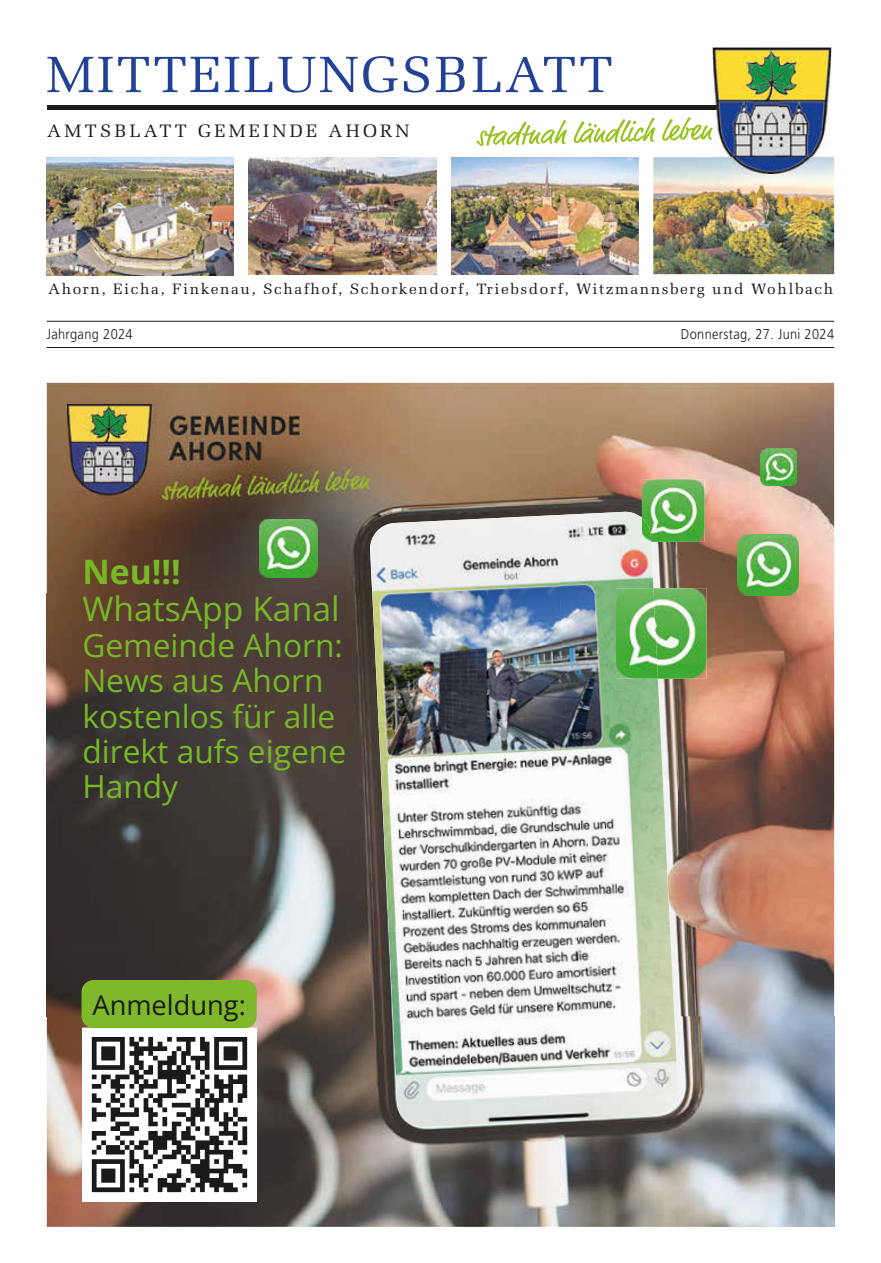
<style>
.page{position:relative;width:881px;height:1263px;background:#fff}
.page>*{position:absolute;margin:0;border:0;box-sizing:border-box;transform-origin:0 0}
.t1{font:51px "Melior LT";letter-spacing:.05em;color:#234295}
.t2{font:33.6px "Open Sans";color:#77b827}
.t3{font:700 33.6px "Open Sans";color:#77b827}
.t4{font:31.65px/35.2px "Open Sans";color:#77b827}
.t5{font:27.3px "Open Sans";color:#1a1a18}
.t6{font:18px "Melior LT";letter-spacing:.18em;color:#1a1a18}
.t7{font:15px "Melior LT";letter-spacing:.1em;color:#1a1a18}
.t8{font:300 14.25px "Frutiger LT";letter-spacing:.025em;color:#1a1a18;scale:.9 1}
</style>
<div class="page">
<hr style="left:47px;top:321px;width:786px;height:1px;background:#1a1a18">
<hr style="left:47px;top:347px;width:786px;height:1px;background:#1a1a18">
<img style="left:249px;top:157px;width:187px;height:117px">
<img style="left:47px;top:157px;width:187px;height:118px">
<img style="left:451px;top:157px;width:187px;height:117px">
<img style="left:653px;top:157px;width:180px;height:117px">
<div style="left:47px;top:105px;width:731px;height:5px;background:#1a1a18"></div>
<img style="left:712px;top:48px;width:118px;height:125px">
<img style="left:712px;top:105px;width:66px;height:5px">
<svg style="left:476px;top:120px;width:90px;height:26px"></svg>
<svg style="left:573px;top:118px;width:82px;height:25px"></svg>
<svg style="left:662px;top:117px;width:50px;height:24px"></svg>
<img style="left:47px;top:383px;width:786px;height:211px">
<img style="left:47px;top:594px;width:164px;height:633px">
<img style="left:211px;top:594px;width:167px;height:316px">
<img style="left:674px;top:594px;width:159px;height:211px">
<img style="left:674px;top:805px;width:159px;height:211px">
<img style="left:211px;top:910px;width:212px;height:317px">
<img style="left:423px;top:1016px;width:410px;height:211px">
<img style="left:67px;top:404px;width:302px;height:95px">
<img style="left:259px;top:519px;width:58px;height:58px">
<div style="left:82px;top:1027px;width:174px;height:174px;background:#fff"></div>
<svg style="left:92px;top:1037px;width:155px;height:155px"></svg>
<div style="left:81px;top:980px;width:175px;height:48px;background:#7fb82a"></div>
<img style="left:370px;top:515px;width:185px;height:211px">
<img style="left:555px;top:512px;width:119px;height:502px">
<img style="left:378px;top:716px;width:197px;height:211px">
<img style="left:388px;top:918px;width:197px;height:209px">
<img style="left:580px;top:1014px;width:97px;height:105px">
<img style="left:657px;top:588px;width:49px;height:91px">
<img style="left:615px;top:588px;width:42px;height:91px">
<img style="left:737px;top:534px;width:61px;height:62px">
<img style="left:641px;top:479px;width:63px;height:63px">
<img style="left:641px;top:518px;width:10px;height:24px">
<img style="left:760px;top:448px;width:36px;height:37px">
<h1 class="t1" style="left:46px;top:45px;width:568px">MITTEILUNGSBLATT</h1>
<p class="t6" style="left:47px;top:120px;width:363px">AMTSBLATT GEMEINDE AHORN</p>
<p class="t7" style="left:48px;top:280px;width:786px">Ahorn, Eicha, Finkenau, Schafhof, Schorkendorf, Triebsdorf, Witzmannsberg und Wohlbach</p>
<p class="t8" style="left:47px;top:326px;width:97px">Jahrgang 2024</p>
<p class="t8" style="left:680px;top:326px;width:172px">Donnerstag, 27. Juni 2024</p>
<h2 class="t3" style="left:82px;top:548px;width:100px">Neu!!!</h2>
<h2 class="t2" style="left:82px;top:586px;width:258px">WhatsApp Kanal</h2>
<h3 class="t4" style="left:82px;top:627px;width:265px">Gemeinde Ahorn:<br>News aus Ahorn kostenlos für alle direkt aufs eigene<br>Handy</h3>
<h3 class="t5" style="left:92px;top:986px;width:155px">Anmeldung:</h3>
</div>
